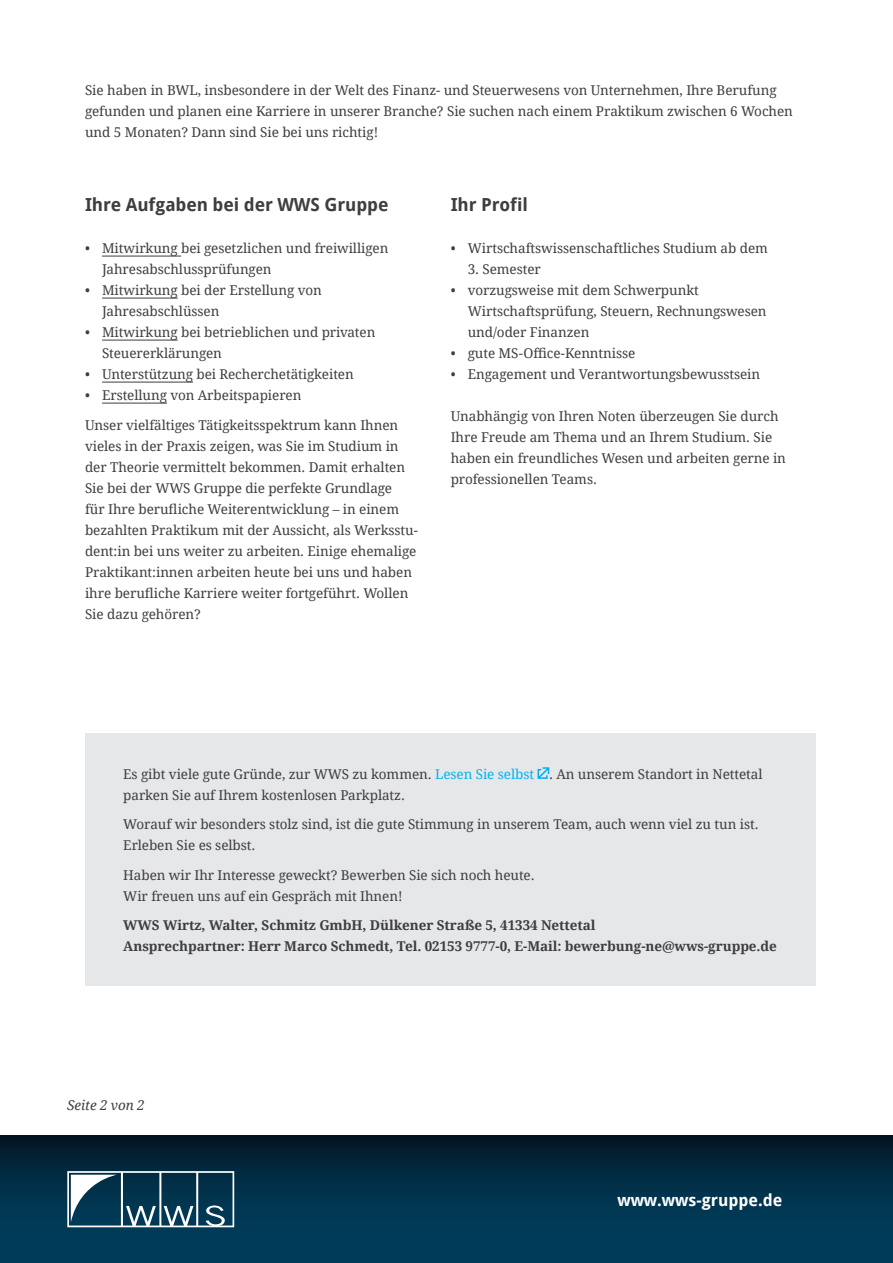
<style>
.page{position:relative;width:893px;height:1263px;background:#fff}
.page>*{position:absolute;margin:0;border:0;box-sizing:border-box;transform-origin:0 0}
.Subheadline{font:700 18px "Droid Sans";letter-spacing:-.005em;color:#3e3e3f}
.t1{font:700 16.5px "Droid Sans";color:#fff}
.Fließtext{font:13.5px/21px "Droid Serif";letter-spacing:-.005em;color:#3e3e3f}
.Fließtext-2{font:700 13.5px/21px "Droid Serif";letter-spacing:-.005em;color:#3e3e3f}
.Fließtext-3{font:italic 13.5px "Droid Serif";letter-spacing:-.005em;color:#3e3e3f}
.s1{color:#00b3ef}
</style>
<div class="page">
<div style="left:0;top:1135px;width:893px;height:128px;background:linear-gradient(to bottom,#031c2d,#004464)"></div>
<svg style="left:67px;top:1171px;width:167px;height:56px"></svg>
<hr style="left:102px;top:256px;width:79px;height:1px;background:#3e3e3f">
<hr style="left:102px;top:298px;width:76px;height:1px;background:#3e3e3f">
<hr style="left:102px;top:340px;width:76px;height:1px;background:#3e3e3f">
<hr style="left:102px;top:382px;width:91px;height:1px;background:#3e3e3f">
<hr style="left:102px;top:403px;width:65px;height:1px;background:#3e3e3f">
<div style="left:85px;top:733px;width:730px;height:252px;background:#e6e7e9"></div>
<svg style="left:537px;top:767px;width:13px;height:12px"></svg>
<p class="Fließtext" style="left:85px;top:79px;width:709px">Sie haben in BWL, insbesondere in der Welt des Finanz- und Steuerwesens von Unternehmen, Ihre Berufung gefunden und planen eine Karriere in unserer Branche? Sie suchen nach einem Praktikum zwischen 6 Wochen und 5 Monaten? Dann sind Sie bei uns richtig!</p>
<p class="Subheadline" style="left:85px;top:193px;width:305px">Ihre Aufgaben bei der WWS Gruppe</p>
<p class="Fließtext" style="left:102px;top:238px;width:288px;text-indent:-17px">• Mitwirkung bei gesetzlichen und freiwilligen<br>Jahresabschlussprüfungen</p>
<p class="Fließtext" style="left:102px;top:280px;width:221px;text-indent:-17px">• Mitwirkung bei der Erstellung von<br>Jahresabschlüssen</p>
<p class="Fließtext" style="left:102px;top:322px;width:275px;text-indent:-17px">• Mitwirkung bei betrieblichen und privaten<br>Steuererklärungen</p>
<p class="Fließtext" style="left:85px;top:364px;width:270px">• Unterstützung bei Recherchetätigkeiten</p>
<p class="Fließtext" style="left:85px;top:385px;width:218px">• Erstellung von Arbeitspapieren</p>
<p class="Fließtext" style="left:85px;top:414px;width:334px">Unser vielfältiges Tätigkeitsspektrum kann Ihnen vieles in der Praxis zeigen, was Sie im Studium in der Theorie vermittelt bekommen. Damit erhalten Sie bei der WWS Gruppe die perfekte Grundlage<br>für Ihre berufliche Weiterentwicklung – in einem bezahlten Praktikum mit der Aussicht, als Werksstu&shy;dent:in bei uns weiter zu arbeiten. Einige ehemalige Praktikant:innen arbeiten heute bei uns und haben ihre berufliche Karriere weiter fortgeführt. Wollen Sie dazu gehören?</p>
<p class="Subheadline" style="left:451px;top:193px;width:79px">Ihr Profil</p>
<p class="Fließtext" style="left:451px;top:238px;width:319px">• Wirtschaftswissenschaftliches Studium ab dem</p>
<p class="Fließtext" style="left:468px;top:259px;width:75px">3. Semester</p>
<p class="Fließtext" style="left:468px;top:280px;width:300px;text-indent:-17px">• vorzugsweise mit dem Schwerpunkt<br>Wirtschaftsprüfung, Steuern, Rechnungswesen und/oder Finanzen</p>
<p class="Fließtext" style="left:451px;top:343px;width:186px">• gute MS-Office-Kenntnisse</p>
<p class="Fließtext" style="left:451px;top:364px;width:311px">• Engagement und Verantwortungsbewusstsein</p>
<p class="Fließtext" style="left:451px;top:406px;width:337px">Unabhängig von Ihren Noten überzeugen Sie durch Ihre Freude am Thema und an Ihrem Studium. Sie haben ein freundliches Wesen und arbeiten gerne in professionellen Teams.</p>
<p class="Fließtext" style="left:123px;top:764px;width:641px">Es gibt viele gute Gründe, zur WWS zu kommen. <span class="s1">Lesen Sie selbst</span> . An unserem Standort in Nettetal parken Sie auf Ihrem kostenlosen Parkplatz.</p>
<p class="Fließtext" style="left:123px;top:814px;width:637px">Worauf wir besonders stolz sind, ist die gute Stimmung in unserem Team, auch wenn viel zu tun ist.<br>Erleben Sie es selbst.</p>
<p class="Fließtext" style="left:123px;top:865px;width:413px">Haben wir Ihr Interesse geweckt? Bewerben Sie sich noch heute.<br>Wir freuen uns auf ein Gespräch mit Ihnen!</p>
<p class="Fließtext-2" style="left:123px;top:915px;width:655px">WWS Wirtz, Walter, Schmitz GmbH, Dülkener Straße 5, 41334 Nettetal<br>Ansprechpartner: Herr Marco Schmedt, Tel. 02153 9777-0, E-Mail: bewerbung-ne@wws-gruppe.de</p>
<p class="Fließtext-3" style="left:67px;top:1097px;width:79px">Seite 2 von 2</p>
<p class="t1" style="left:617px;top:1189px;width:167px">www.wws-gruppe.de</p>
</div>
